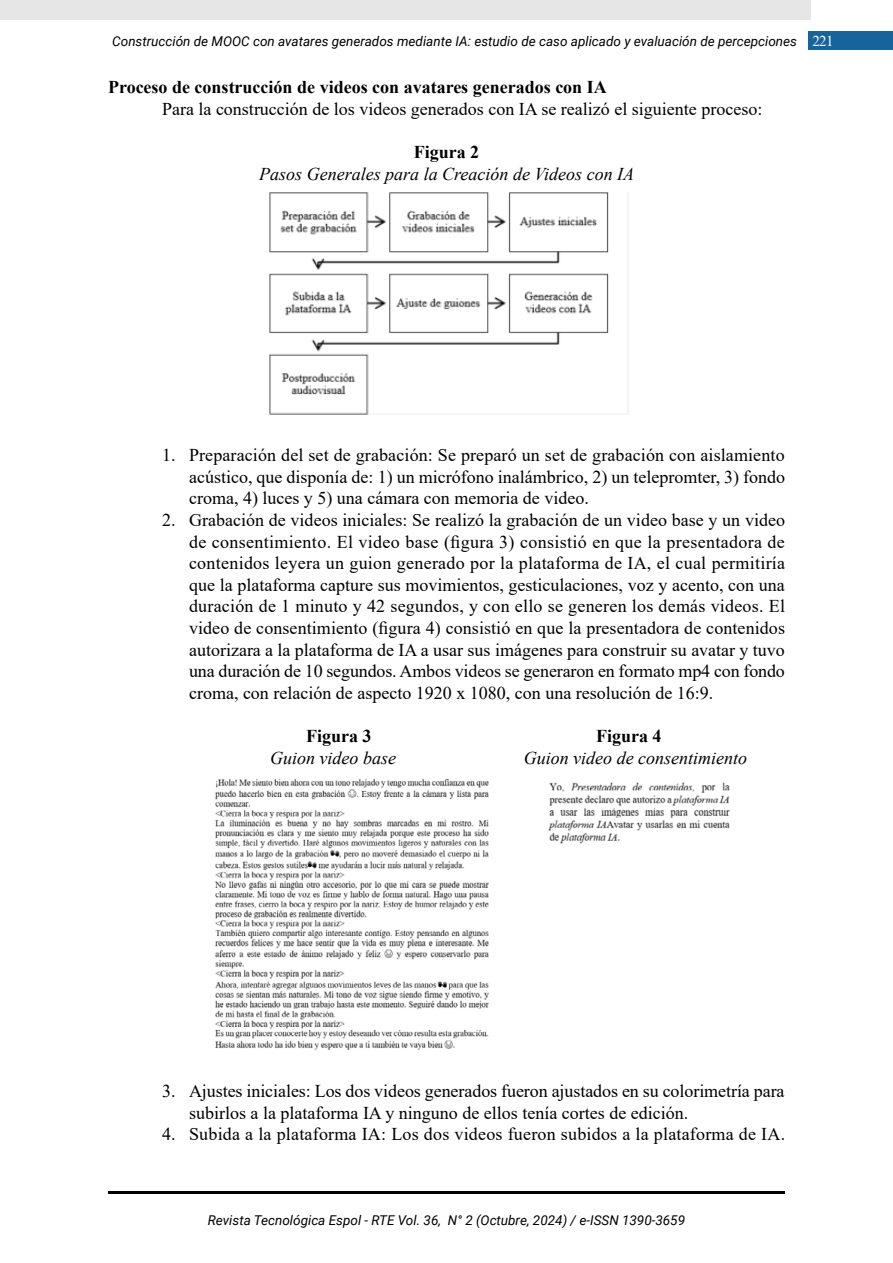
<style>
.page{position:relative;width:893px;height:1263px;background:#fff}
.page>*{position:absolute;margin:0;border:0;box-sizing:border-box;transform-origin:0 0}
.t1{font:18px/21.6px "Times New Roman";color:#000;text-align:justify}
.t2{font:italic 18px "Times New Roman";color:#000}
.t3{font:700 18px "Times New Roman";color:#000}
.t4{font:italic 13.5px "Roboto";color:#000}
.s1{font-family:"Times New Roman";font-style:normal;font-size:15px;color:#fff}
</style>
<div class="page">
<div style="left:808px;top:31px;width:85px;height:19px;background:#17649c"></div>
<div style="left:0;top:0;width:810px;height:20px;background:#e6e6e6"></div>
<hr style="left:108px;top:1191px;width:677px;height:2px;background:#000">
<img style="left:269px;top:192px;width:359px;height:223px">
<img style="left:215px;top:778px;width:274px;height:272px">
<img style="left:548px;top:782px;width:182px;height:62px">
<p class="t4" style="left:112px;top:32px;width:723px">Construcción de MOOC con avatares generados mediante IA: estudio de caso aplicado y evaluación de percepciones <span class="s1">221</span></p>
<p class="t3" style="left:108px;top:74px;width:500px">Proceso de construcción de videos con avatares generados con IA</p>
<p class="t1" style="left:162px;top:98px;width:602px">Para la construcción de los videos generados con IA se realizó el siguiente proceso:</p>
<p class="t3" style="left:414px;top:139px;width:67px">Figura 2</p>
<p class="t2" style="left:259px;top:161px;width:376px">Pasos Generales para la Creación de Videos con IA</p>
<p class="t1" style="left:189px;top:444px;width:598px;text-indent:-27px">1. Preparación del set de grabación: Se preparó un set de grabación con aislamiento acústico, que disponía de: 1) un micrófono inalámbrico, 2) un telepromter, 3) fondo croma, 4) luces y 5) una cámara con memoria de video.</p>
<p class="t1" style="left:189px;top:508px;width:598px;text-indent:-27px">2. Grabación de videos iniciales: Se realizó la grabación de un video base y un video de consentimiento. El video base (figura 3) consistió en que la presentadora de contenidos leyera un guion generado por la plataforma de IA, el cual permitiría que la plataforma capture sus movimientos, gesticulaciones, voz y acento, con una duración de 1 minuto y 42 segundos, y con ello se generen los demás videos. El video de consentimiento (figura 4) consistió en que la presentadora de contenidos autorizara a la plataforma de IA a usar sus imágenes para construir su avatar y tuvo una duración de 10 segundos. Ambos videos se generaron en formato mp4 con fondo croma, con relación de aspecto 1920 x 1080, con una resolución de 16:9.</p>
<p class="t3" style="left:306px;top:723px;width:67px">Figura 3</p>
<p class="t3" style="left:596px;top:723px;width:67px">Figura 4</p>
<p class="t2" style="left:270px;top:745px;width:127px">Guion video base</p>
<p class="t2" style="left:524px;top:745px;width:225px">Guion video de consentimiento</p>
<p class="t1" style="left:189px;top:1079px;width:597px;text-indent:-27px">3. Ajustes iniciales: Los dos videos generados fueron ajustados en su colorimetría para subirlos a la plataforma IA y ninguno de ellos tenía cortes de edición.</p>
<p class="t1" style="left:162px;top:1123px;width:625px">4. Subida a la plataforma IA: Los dos videos fueron subidos a la plataforma de IA.</p>
<p class="t4" style="left:208px;top:1210px;width:479px">Revista Tecnológica Espol - RTE Vol. 36, N° 2 (Octubre, 2024) / e-ISSN 1390-3659</p>
</div>
